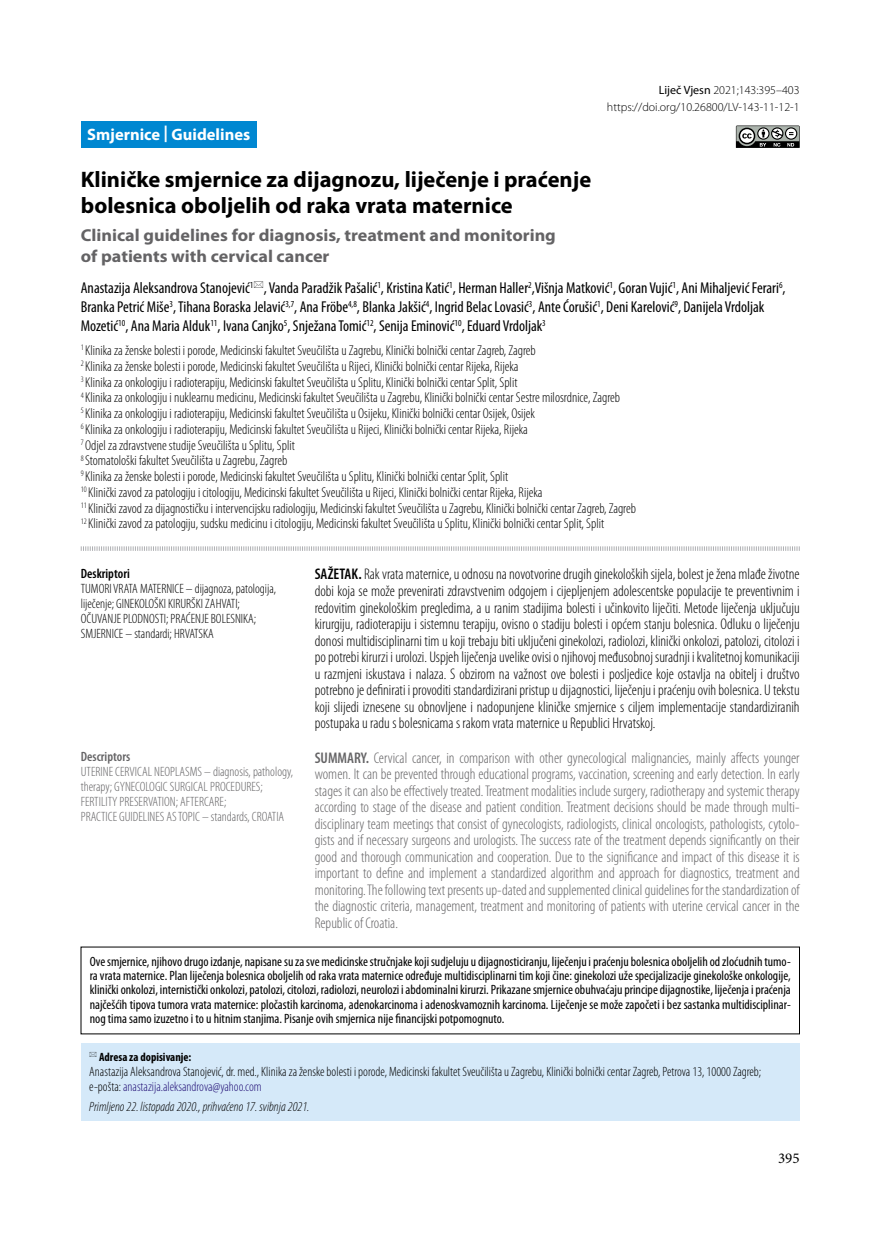
<style>
.page{position:relative;width:872px;height:1234px;background:#fff}
.page>*{position:absolute;margin:0;border:0;box-sizing:border-box;transform-origin:0 0}
.t1{font:700 22.5px/25.5px "Myriad Pro";color:#000}
.t2{font:700 17.25px/20.2px "Myriad Pro";color:#646365;scale:1.05 1}
.t3{font:700 16.5px "Myriad Pro";color:#fff}
.t4{font:condensed 15.75px/18.8px "Myriad Pro";color:#000}
.t5{font:300 condensed 15.45px/16.5px "Myriad Pro";color:#646365;text-align:justify}
.t6{font:300 condensed 15.45px/16.5px "Myriad Pro";color:#000;text-align:justify}
.t7{font:15px "Minion Pro";color:#000}
.t8{font:300 condensed 14.25px/15.8px "Myriad Pro";color:#000}
.t9{font:condensed 13.5px/14.2px "Myriad Pro";color:#000;text-align:justify}
.t10{font:300 condensed 13.5px/15px "Myriad Pro";color:#000}
.t11{font:300 condensed 13.5px/15px "Myriad Pro";color:#646365}
.t12{font:italic 300 condensed 13.5px "Myriad Pro";color:#000}
.t13{font:600 condensed 13.5px "Myriad Pro";color:#000}
.t14{font:600 condensed 13.5px "Myriad Pro";color:#646365}
.t15{font:300 12px/16.5px "Myriad Pro";color:#000;text-align:right}
.t16{font:700 condensed 12px "Myriad Pro";color:#000}
.s1{font-weight:400}
.s2{font-weight:600}
.s3{color:#231177}
</style>
<div class="page">
<svg style="left:736px;top:125px;width:63px;height:23px"></svg>
<div style="left:81px;top:1043px;width:718px;height:77px;background:#d5e9f9"></div>
<div style="left:81px;top:121px;width:176px;height:27px;background:#0087d1"></div>
<svg style="left:80px;top:546px;width:720px;height:5px"></svg>
<p class="t3" style="left:87px;top:123px;width:164px">Smjernice | Guidelines</p>
<p class="t15" style="left:607px;top:82px;width:194px"><span class="s1">Liječ Vjesn</span> 2021;143:395–403 https://doi.org/10.26800/LV-143-11-12-1</p>
<h1 class="t1" style="left:81px;top:166px;width:512px">Kliničke smjernice za dijagnozu, liječenje i praćenje bolesnica oboljelih od raka vrata maternice</h1>
<p class="t2" style="left:81px;top:225px;width:454px">Clinical guidelines for diagnosis, treatment and monitoring of patients with cervical cancer</p>
<p class="t4" style="left:81px;top:278px;width:706px">Anastazija Aleksandrova Stanojević<sup>1</sup> , Vanda Paradžik Pašalić<sup>1</sup>, Kristina Katić<sup>1</sup>, Herman Haller<sup>2</sup>,Višnja Matković<sup>1</sup>, Goran Vujić<sup>1</sup>, Ani Mihaljević Ferari<sup>6</sup>,<br>Branka Petrić Miše<sup>3</sup>, Tihana Boraska Jelavić<sup>3,7</sup>, Ana Fröbe<sup>4,8</sup>, Blanka Jakšić<sup>4</sup>, Ingrid Belac Lovasić<sup>3</sup>, Ante Ćorušić<sup>1</sup>, Deni Karelović<sup>9</sup>, Danijela Vrdoljak<br>Mozetić<sup>10</sup>, Ana Maria Alduk<sup>11</sup>, Ivana Canjko<sup>5</sup>, Snježana Tomić<sup>12</sup>, Senija Eminović<sup>10</sup>, Eduard Vrdoljak<sup>3</sup></p>
<p class="t8" style="left:81px;top:342px;width:557px"><sup>1</sup> Klinika za ženske bolesti i porode, Medicinski fakultet Sveučilišta u Zagrebu, Klinički bolnički centar Zagreb, Zagreb<br><sup>2</sup> Klinika za ženske bolesti i porode, Medicinski fakultet Sveučilišta u Rijeci, Klinički bolnički centar Rijeka, Rijeka<br><sup>3</sup> Klinika za onkologiju i radioterapiju, Medicinski fakultet Sveučilišta u Splitu, Klinički bolnički centar Split, Split<br><sup>4</sup> Klinika za onkologiju i nuklearnu medicinu, Medicinski fakultet Sveučilišta u Zagrebu, Klinički bolnički centar Sestre milosrdnice, Zagreb<br><sup>5</sup> Klinika za onkologiju i radioterapiju, Medicinski fakultet Sveučilišta u Osijeku, Klinički bolnički centar Osijek, Osijek<br><sup>6</sup> Klinika za onkologiju i radioterapiju, Medicinski fakultet Sveučilišta u Rijeci, Klinički bolnički centar Rijeka, Rijeka<br><sup>7</sup> Odjel za zdravstvene studije Sveučilišta u Splitu, Split<br><sup>8</sup> Stomatološki fakultet Sveučilišta u Zagrebu, Zagreb<br><sup>9</sup> Klinika za ženske bolesti i porode, Medicinski fakultet Sveučilišta u Splitu, Klinički bolnički centar Split, Split<br><sup>10</sup> Klinički zavod za patologiju i citologiju, Medicinski fakultet Sveučilišta u Rijeci, Klinički bolnički centar Rijeka, Rijeka<br><sup>11</sup> Klinički zavod za dijagnostičku i intervencijsku radiologiju, Medicinski fakultet Sveučilišta u Zagrebu, Klinički bolnički centar Zagreb, Zagreb <sup>12</sup> Klinički zavod za patologiju, sudsku medicinu i citologiju, Medicinski fakultet Sveučilišta u Splitu, Klinički bolnički centar Split, Split</p>
<p class="t13" style="left:81px;top:565px;width:50px">Deskriptori</p>
<p class="t10" style="left:81px;top:581px;width:197px">TUMORI VRATA MATERNICE – dijagnoza, patologija, liječenje; GINEKOLOŠKI KIRURŠKI ZAHVATI; OČUVANJE PLODNOSTI; PRAĆENJE BOLESNIKA; SMJERNICE – standardi; HRVATSKA</p>
<p class="t14" style="left:81px;top:748px;width:51px">Descriptors</p>
<p class="t11" style="left:81px;top:764px;width:214px">UTERINE CERVICAL NEOPLASMS – diagnosis, pathology, therapy; GYNECOLOGIC SURGICAL PROCEDURES; FERTILITY PRESERVATION; AFTERCARE;<br>PRACTICE GUIDELINES AS TOPIC – standards, CROATIA</p>
<p class="t6" style="left:315px;top:566px;width:486px"><span class="s2">SAŽETAK.</span> Rak vrata maternice, u odnosu na novotvorine drugih ginekoloških sijela, bolest je žena mlađe životne dobi koja se može prevenirati zdravstvenim odgojem i cijepljenjem adolescentske populacije te preventivnim i redovitim ginekološkim pregledima, a u ranim stadijima bolesti i učinkovito liječiti. Metode liječenja uključuju kirurgiju, radioterapiju i sistemnu terapiju, ovisno o stadiju bolesti i općem stanju bolesnica. Odluku o liječenju donosi multidisciplinarni tim u koji trebaju biti uključeni ginekolozi, radiolozi, klinički onkolozi, patolozi, citolozi i po potrebi kirurzi i urolozi. Uspjeh liječenja uvelike ovisi o njihovoj međusobnoj suradnji i kvalitetnoj komunikaciji u razmjeni iskustava i nalaza. S obzirom na važnost ove bolesti i posljedice koje ostavlja na obitelj i društvo potrebno je definirati i provoditi standardizirani pristup u dijagnostici, liječenju i praćenju ovih bolesnica. U tekstu koji slijedi iznesene su obnovljene i nadopunjene kliničke smjernice s ciljem implementacije standardiziranih postupaka u radu s bolesnicama s rakom vrata maternice u Republici Hrvatskoj.</p>
<p class="t5" style="left:315px;top:749px;width:486px"><span class="s2">SUMMARY.</span> Cervical cancer, in comparison with other gynecological malignancies, mainly affects younger women. It can be prevented through educational programs, vaccination, screening and early detection. In early stages it can also be effectively treated. Treatment modalities include surgery, radiotherapy and systemic therapy according to stage of the disease and patient condition. Treatment decisions should be made through multi&shy;disciplinary team meetings that consist of gynecologists, radiologists, clinical oncologists, pathologists, cytolo&shy;gists and if necessary surgeons and urologists. The success rate of the treatment depends significantly on their good and thorough communication and cooperation. Due to the significance and impact of this disease it is important to define and implement a standardized algorithm and approach for diagnostics, treatment and monitoring. The following text presents up-dated and supplemented clinical guidelines for the standardization of the diagnostic criteria, management, treatment and monitoring of patients with uterine cervical cancer in the Republic of Croatia.</p>
<p class="t9" style="left:90px;top:953px;width:702px">Ove smjernice, njihovo drugo izdanje, napisane su za sve medicinske stručnjake koji sudjeluju u dijagnosticiranju, liječenju i praćenju bolesnica oboljelih od zloćudnih tumo&shy;ra vrata maternice. Plan liječenja bolesnica oboljelih od raka vrata maternice određuje multidisciplinarni tim koji čine: ginekolozi uže specijalizacije ginekološke onkologije, klinički onkolozi, internistički onkolozi, patolozi, citolozi, radiolozi, neurolozi i abdominalni kirurzi. Prikazane smjernice obuhvaćaju principe dijagnostike, liječenja i praćenja najčešćih tipova tumora vrata maternice: pločastih karcinoma, adenokarcinoma i adenoskvamoznih karcinoma. Liječenje se može započeti i bez sastanka multidisciplinar&shy;nog tima samo izuzetno i to u hitnim stanjima. Pisanje ovih smjernica nije financijski potpomognuto.</p>
<p class="t16" style="left:99px;top:1049px;width:94px">Adresa za dopisivanje:</p>
<p class="t10" style="left:89px;top:1063px;width:673px">Anastazija Aleksandrova Stanojević, dr. med., Klinika za ženske bolesti i porode, Medicinski fakultet Sveučilišta u Zagrebu, Klinički bolnički centar Zagreb, Petrova 13, 10000 Zagreb; e-pošta: <span class="s3">anastazija.aleksandrova@yahoo.com</span></p>
<p class="t12" style="left:89px;top:1097px;width:222px">Primljeno 22. listopada 2020., prihvaćeno 17. svibnja 2021.</p>
<p class="t7" style="left:778px;top:1147px;width:23px">395</p>
</div>
